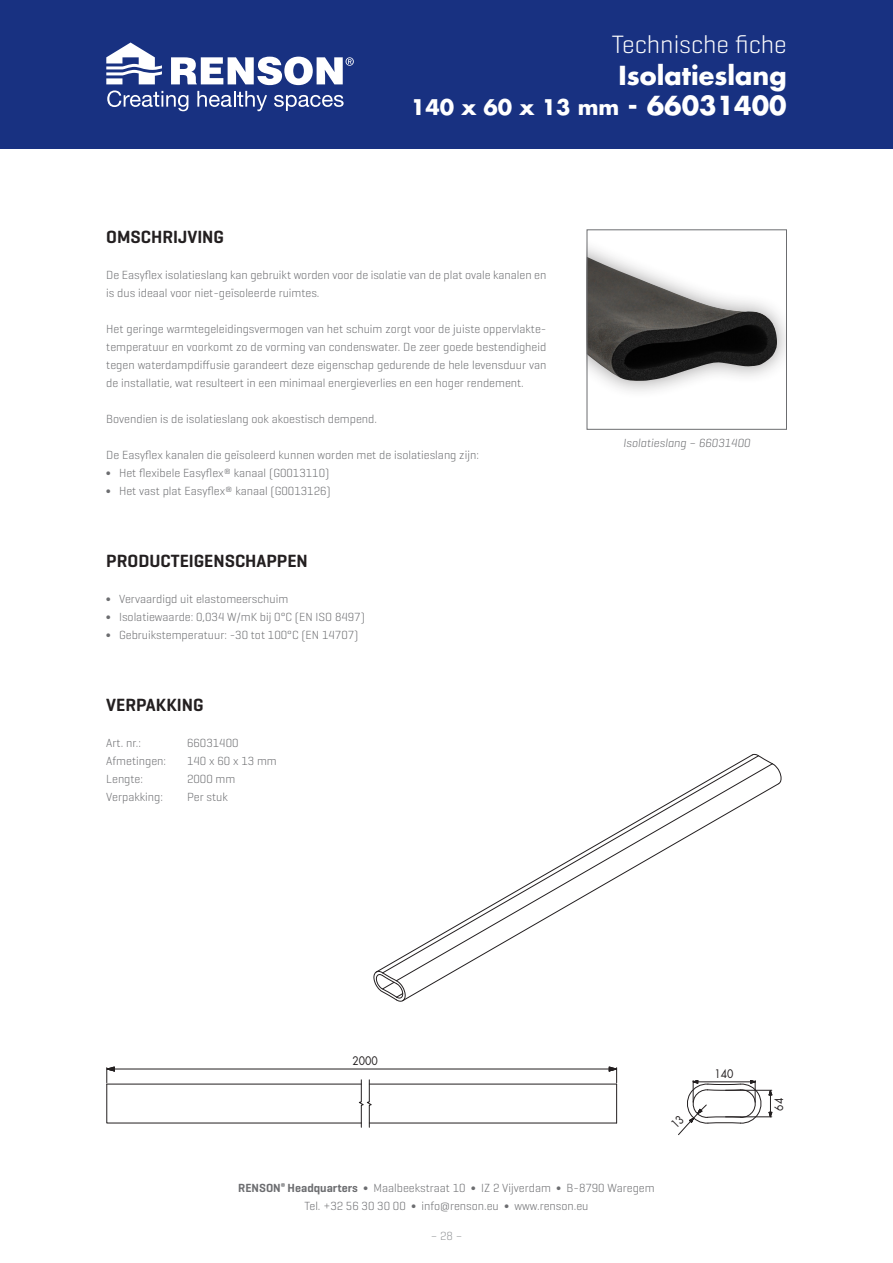
<style>
.page{position:relative;width:893px;height:1263px;background:#fff}
.page>*{position:absolute;margin:0;border:0;box-sizing:border-box;transform-origin:0 0}
.Titel_2{font:300 25.5px "Geogrotesque";color:#fff}
.Titel_2-2{font:700 25.5px "Futura Std";color:#fff}
.Titel_2-3{font:700 21px "Futura Std";color:#fff}
.Titel_Paragraaf{font:600 18px "Geogrotesque";color:#231f20}
.Text_Body{font:300 12px/18px "Geogrotesque";color:#6c6d70;text-align:center}
.Insprong_1{font:300 12px "Geogrotesque";color:#6c6d70}
.Text_Bij_Beeld{font:italic 300 12px "Geogrotesque";color:#6c6d70}
.t1{font:300 12px "Geogrotesque";color:#939598}
.t2{font:11.4px "Futura Std";color:#231f20;scale:.9 1}
.s1{font-size:25.5px}
.s2{font-weight:600}
</style>
<div class="page">
<div style="left:0;top:0;width:893px;height:149px;background:#183181"></div>
<svg style="left:106px;top:43px;width:248px;height:68px"></svg>
<hr style="left:369px;top:1122px;width:248px;height:1px;background:#231f20">
<hr style="left:369px;top:1083px;width:248px;height:1px;background:#231f20">
<hr style="left:616px;top:1084px;width:1px;height:39px;background:#231f20">
<svg style="left:754px;top:754px;width:28px;height:29px"></svg>
<svg style="left:373px;top:972px;width:28px;height:30px"></svg>
<svg style="left:375px;top:754px;width:379px;height:219px"></svg>
<svg style="left:401px;top:782px;width:379px;height:220px"></svg>
<hr style="left:110px;top:1069px;width:503px;height:1px;background:#231f20">
<svg style="left:106px;top:1066px;width:268px;height:62px"></svg>
<svg style="left:608px;top:1066px;width:10px;height:17px"></svg>
<svg style="left:769px;top:1089px;width:3px;height:29px"></svg>
<hr style="left:725px;top:1116px;width:47px;height:1px;background:#231f20">
<hr style="left:725px;top:1090px;width:47px;height:1px;background:#231f20">
<div style="left:587px;top:237px;width:200px;height:163px;background:#231f20;opacity:.45"></div>
<img style="left:589px;top:257px;width:188px;height:124px">
<div style="left:587px;top:230px;width:200px;height:199px;border:1px solid #6c6d70"></div>
<svg style="left:678px;top:1080px;width:85px;height:55px"></svg>
<p class="Titel_2" style="left:612px;top:29px;width:177px">Technische fiche</p>
<p class="Titel_2-2" style="left:619px;top:58px;width:170px">Isolatieslang</p>
<p class="Titel_2-3" style="left:411px;top:93px;width:377px">140 x 60 x 13 mm <span class="s1">- 66031400</span></p>
<p class="Titel_Paragraaf" style="left:106px;top:226px;width:119px">OMSCHRIJVING</p>
<p class="Text_Body" style="left:106px;top:266px;width:442px;text-align:left">De Easyflex isolatieslang kan gebruikt worden voor de isolatie van de plat ovale kanalen en is dus ideaal voor niet-geïsoleerde ruimtes.</p>
<p class="Text_Body" style="left:106px;top:320px;width:442px;text-align:justify">Het geringe warmtegeleidingsvermogen van het schuim zorgt voor de juiste oppervlakte&shy;temperatuur en voorkomt zo de vorming van condenswater. De zeer goede bestendigheid tegen waterdampdiffusie garandeert deze eigenschap gedurende de hele levensduur van de installatie, wat resulteert in een minimaal energieverlies en een hoger rendement.</p>
<p class="Text_Body" style="left:106px;top:410px;width:272px">Bovendien is de isolatieslang ook akoestisch dempend.</p>
<p class="Text_Body" style="left:106px;top:446px;width:374px">De Easyflex kanalen die geïsoleerd kunnen worden met de isolatieslang zijn:</p>
<p class="Insprong_1" style="left:106px;top:465px;width:225px">∫ Het flexibele Easyflex® kanaal (G0013110)</p>
<p class="Insprong_1" style="left:106px;top:483px;width:226px">∫ Het vast plat Easyflex® kanaal (G0013126)</p>
<p class="Titel_Paragraaf" style="left:106px;top:550px;width:203px">PRODUCTEIGENSCHAPPEN</p>
<p class="Insprong_1" style="left:106px;top:591px;width:183px">∫ Vervaardigd uit elastomeerschuim</p>
<p class="Insprong_1" style="left:106px;top:609px;width:260px">∫ Isolatiewaarde: 0,034 W/mK bij 0°C (EN ISO 8497)</p>
<p class="Insprong_1" style="left:106px;top:627px;width:254px">∫ Gebruikstemperatuur: -30 tot 100°C (EN 14707)</p>
<p class="Titel_Paragraaf" style="left:106px;top:694px;width:99px">VERPAKKING</p>
<p class="Insprong_1" style="left:106px;top:735px;width:36px">Art. nr.:</p>
<p class="Insprong_1" style="left:187px;top:735px;width:53px">66031400</p>
<p class="Insprong_1" style="left:106px;top:753px;width:61px">Afmetingen:</p>
<p class="Insprong_1" style="left:187px;top:753px;width:91px">140 x 60 x 13 mm</p>
<p class="Insprong_1" style="left:106px;top:771px;width:38px">Lengte:</p>
<p class="Insprong_1" style="left:187px;top:771px;width:50px">2000 mm</p>
<p class="Insprong_1" style="left:106px;top:789px;width:58px">Verpakking:</p>
<p class="Insprong_1" style="left:187px;top:789px;width:42px">Per stuk</p>
<p class="Text_Bij_Beeld" style="left:623px;top:435px;width:128px">Isolatieslang – 66031400</p>
<p class="t2" style="left:352px;top:1054px;width:30px">2000</p>
<p class="Text_Body" style="left:238px;top:1179px;width:418px"><span class="s2">RENSON</span><sup>®</sup> <span class="s2">Headquarters</span> ∫ Maalbeekstraat 10 ∫ IZ 2 Vijverdam ∫ B-8790 Waregem<br>Tel. +32 56 30 30 00 ∫ info@renson.eu ∫ www.renson.eu</p>
<p class="t1" style="left:431px;top:1228px;width:33px">– 28 –</p>
<p class="t2" style="left:714px;top:1066px;width:23px">140</p>
<p class="t2" style="left:772px;top:1110px;width:16px;rotate:-90deg">64</p>
</div>
